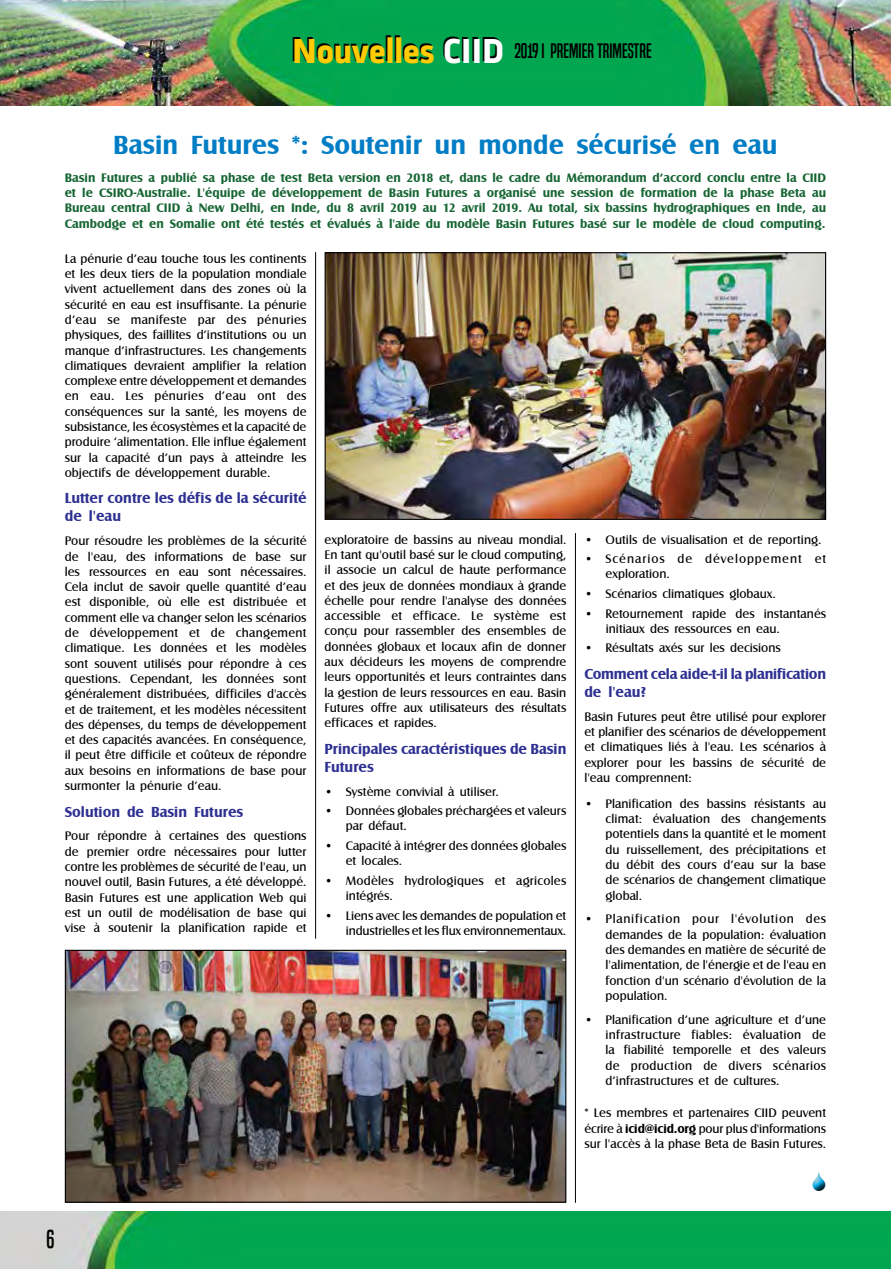
<style>
.page{position:relative;width:891px;height:1269px;background:#fff}
.page>*{position:absolute;margin:0;border:0;box-sizing:border-box;transform-origin:0 0}
.t1{font:700 36px "Alstom";color:#ffcb05}
.t2{font:700 27px "Castle T";color:#007dc5}
.t3{font:24px "Built Titling Rg";color:#000}
.t4{font:19.5px "Built Titling Rg";color:#000}
.t5{font:700 15px/18px "Castle T";color:#2e3092}
.t6{font:12.75px/15.3px "Castle T";color:#000;text-align:justify}
.t7{font:700 12.75px/15.3px "Castle T";color:#166533;text-align:justify}
.t8{font:12.75px/15.3px "Castle T";letter-spacing:.075em;color:#000}
.s1{color:#fff}
.s2{font-weight:700}
</style>
<div class="page">
<img style="left:0;top:1212px;width:891px;height:57px">
<img style="left:0;top:0;width:891px;height:105px">
<img style="left:327px;top:254px;width:497px;height:264px">
<div style="left:325px;top:252px;width:501px;height:268px;border:1px solid #000"></div>
<img style="left:67px;top:952px;width:497px;height:249px">
<div style="left:65px;top:950px;width:501px;height:253px;border:1px solid #000"></div>
<hr style="left:575px;top:533px;width:1px;height:670px;background:#000">
<hr style="left:315px;top:252px;width:1px;height:687px;background:#000">
<svg style="left:812px;top:1172px;width:13px;height:19px"></svg>
<h1 class="t1" style="left:292px;top:26px;width:213px">Nouvelles <span class="s1">CIID</span></h1>
<h3 class="t4" style="left:514px;top:40px;width:139px">2019 I PREMIER TRIMESTRE</h3>
<h2 class="t2" style="left:113px;top:129px;width:666px">Basin Futures *: Soutenir un monde sécurisé en eau</h2>
<p class="t7" style="left:65px;top:170px;width:763px">Basin Futures a publié sa phase de test Beta version en 2018 et, dans le cadre du Mémorandum d’accord conclu entre la CIID et le CSIRO-Australie. L'équipe de développement de Basin Futures a organisé une session de formation de la phase Beta au Bureau central CIID à New Delhi, en Inde, du 8 avril 2019 au 12 avril 2019. Au total, six bassins hydrographiques en Inde, au Cambodge et en Somalie ont été testés et évalués à l'aide du modèle Basin Futures basé sur le modèle de cloud computing.</p>
<p class="t6" style="left:65px;top:251px;width:243px">La pénurie d’eau touche tous les continents et les deux tiers de la population mondiale vivent actuellement dans des zones où la sécurité en eau est insuffisante. La pénurie d’eau se manifeste par des pénuries physiques, des faillites d’institutions ou un manque d’infrastructures. Les changements climatiques devraient amplifier la relation complexe entre développement et demandes en eau. Les pénuries d’eau ont des conséquences sur la santé, les moyens de subsistance, les écosystèmes et la capacité de produire ‘alimentation. Elle influe également sur la capacité d’un pays à atteindre les objectifs de développement durable.</p>
<p class="t5" style="left:65px;top:490px;width:243px">Lutter contre les défis de la sécurité de l'eau</p>
<p class="t6" style="left:65px;top:534px;width:243px">Pour résoudre les problèmes de la sécurité de l'eau, des informations de base sur les ressources en eau sont nécessaires.<br>Cela inclut de savoir quelle quantité d’eau est disponible, où elle est distribuée et comment elle va changer selon les scénarios de développement et de changement climatique. Les données et les modèles sont souvent utilisés pour répondre à ces questions. Cependant, les données sont généralement distribuées, difficiles d'accès et de traitement, et les modèles nécessitent des dépenses, du temps de développement et des capacités avancées. En conséquence, il peut être difficile et coûteux de répondre aux besoins en informations de base pour surmonter la pénurie d’eau.</p>
<p class="t5" style="left:65px;top:803px;width:180px">Solution de Basin Futures</p>
<p class="t6" style="left:65px;top:829px;width:243px">Pour répondre à certaines des questions de premier ordre nécessaires pour lutter contre les problèmes de sécurité de l'eau, un nouvel outil, Basin Futures, a été développé.<br>Basin Futures est une application Web qui est un outil de modélisation de base qui vise à soutenir la planification rapide et</p>
<p class="t6" style="left:325px;top:532px;width:243px">exploratoire de bassins au niveau mondial.<br>En tant qu'outil basé sur le cloud computing, il associe un calcul de haute performance et des jeux de données mondiaux à grande échelle pour rendre l'analyse des données accessible et efficace. Le système est conçu pour rassembler des ensembles de données globaux et locaux afin de donner aux décideurs les moyens de comprendre leurs opportunités et leurs contraintes dans la gestion de leurs ressources en eau. Basin Futures offre aux utilisateurs des résultats efficaces et rapides.</p>
<p class="t5" style="left:325px;top:740px;width:243px">Principales caractéristiques de Basin<br>Futures</p>
<p class="t6" style="left:325px;top:784px;width:176px">• Système convivial à utiliser.</p>
<p class="t6" style="left:346px;top:803px;width:222px;text-indent:-21px">• Données globales préchargées et valeurs par défaut.</p>
<p class="t6" style="left:346px;top:838px;width:222px;text-indent:-21px">• Capacité à intégrer des données globales et locales.</p>
<p class="t6" style="left:346px;top:873px;width:222px;text-indent:-21px">• Modèles hydrologiques et agricoles intégrés.</p>
<p class="t6" style="left:325px;top:908px;width:243px;text-align:right">• Liens avec les demandes de population et industrielles et les flux environnementaux.</p>
<p class="t6" style="left:584px;top:532px;width:239px">• Outils de visualisation et de reporting.</p>
<p class="t8" style="left:606px;top:551px;width:222px;text-indent:-21px">• Scénarios de développement et exploration.</p>
<p class="t6" style="left:584px;top:586px;width:193px">• Scénarios climatiques globaux.</p>
<p class="t6" style="left:606px;top:606px;width:222px;text-indent:-21px">• Retournement rapide des instantanés initiaux des ressources en eau.</p>
<p class="t6" style="left:584px;top:641px;width:198px">• Résultats axés sur les decisions</p>
<p class="t5" style="left:584px;top:665px;width:243px">Comment cela aide-t-il la planification de l'eau?</p>
<p class="t6" style="left:584px;top:709px;width:243px">Basin Futures peut être utilisé pour explorer et planifier des scénarios de développement et climatiques liés à l'eau. Les scénarios à explorer pour les bassins de sécurité de l'eau comprennent:</p>
<p class="t6" style="left:606px;top:796px;width:222px;text-indent:-21px">• Planification des bassins résistants au climat: évaluation des changements potentiels dans la quantité et le moment du ruissellement, des précipitations et du débit des cours d’eau sur la base de scénarios de changement climatique global.</p>
<p class="t6" style="left:606px;top:912px;width:222px;text-indent:-21px">• Planification pour l'évolution des demandes de la population: évaluation des demandes en matière de sécurité de l'alimentation, de l'énergie et de l'eau en fonction d'un scénario d'évolution de la population.</p>
<p class="t6" style="left:606px;top:1012px;width:222px;text-indent:-21px">• Planification d’une agriculture et d’une infrastructure fiables: évaluation de la fiabilité temporelle et des valeurs de production de divers scénarios d’infrastructures et de cultures.</p>
<p class="t6" style="left:584px;top:1106px;width:243px">* Les membres et partenaires CIID peuvent écrire à <span class="s2">icid@icid.org</span> pour plus d'informations sur l'accès à la phase Beta de Basin Futures.</p>
<h3 class="t3" style="left:46px;top:1225px;width:10px">6</h3>
</div>
